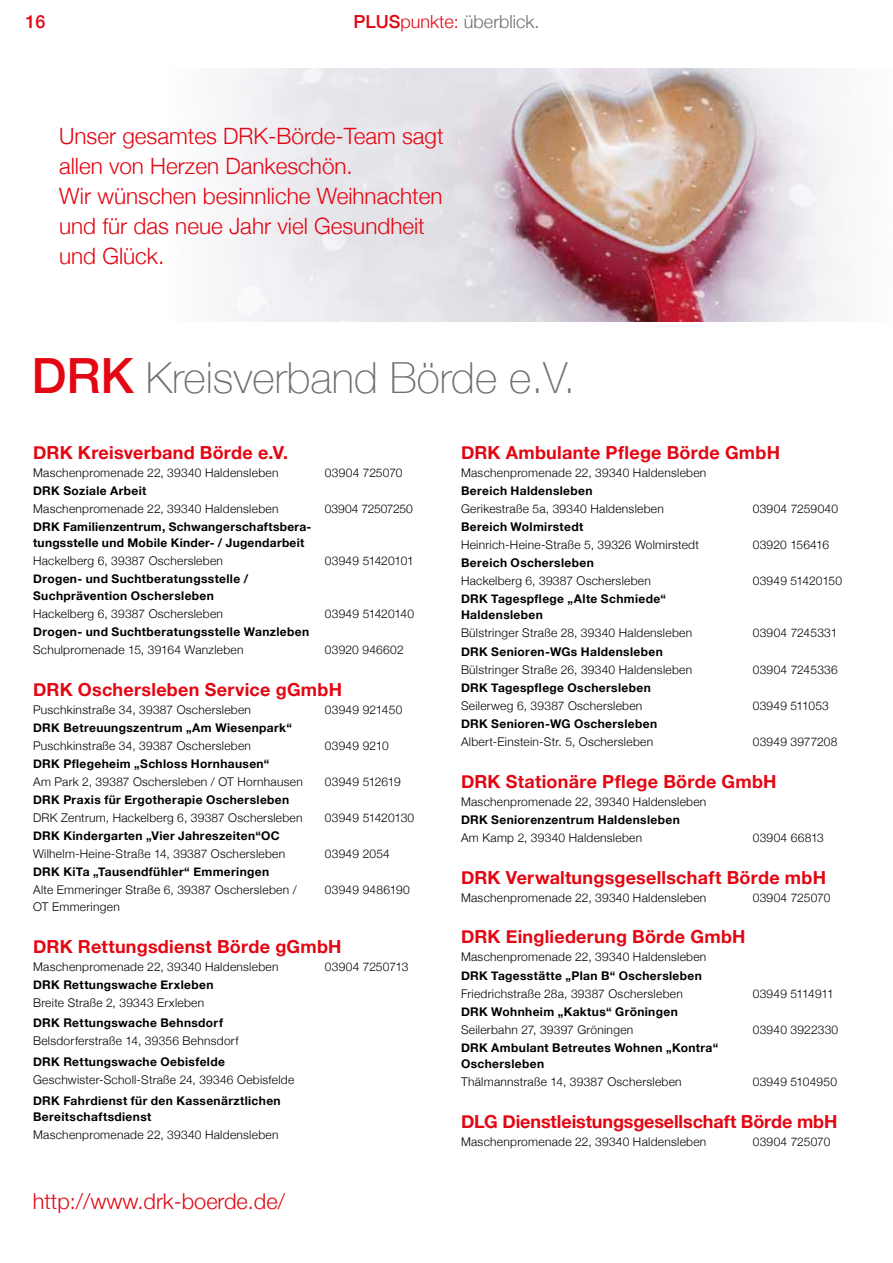
<style>
.page{position:relative;width:893px;height:1263px;background:#fff}
.page>*{position:absolute;margin:0;border:0;box-sizing:border-box;transform-origin:0 0}
.t1{font:100 42.9px "Helvetica Neue";color:#706f6f}
.t2{font:300 22.5px/30px "Helvetica Neue";color:#e30613}
.t3{font:300 21.75px "Helvetica Neue";color:#e30613}
.t4{font:700 18px "Helvetica Neue";letter-spacing:.01em;color:#e30613}
.t5{font:300 18px "Helvetica Neue";color:#706f6f}
.t6{font:500 18px "Helvetica Neue";color:#e30613}
.t7{font:300 12px/16.5px "Helvetica Neue";letter-spacing:.02em;color:#000}
.t8{font:700 12px/16.5px "Helvetica Neue";letter-spacing:.03em;color:#000}
.t9{font:300 12px "Helvetica Neue";letter-spacing:-.005em;color:#000}
.t10{font:300 12px "Helvetica Neue";color:#000}
.s1{font-weight:500;color:#e30613}
.s2{color:#e30613}
.s3{font-weight:500;font-size:48.6px;color:#e30613}
</style>
<div class="page">
<img style="left:227px;top:69px;width:618px;height:253px">
<h3 class="t6" style="left:26px;top:7px;width:22px">16</h3>
<h3 class="t5" style="left:354px;top:7px;width:187px"><span class="s1">PLUS</span><span class="s2">punkte:</span> überblick.</h3>
<h2 class="t2" style="left:59px;top:119px;width:386px">Unser gesamtes DRK-Börde-Team sagt allen von Herzen Dankeschön.<br>Wir wünschen besinnliche Weihnachten und für das neue Jahr viel Gesundheit und Glück.</h2>
<h1 class="t1" style="left:31px;top:345px;width:546px"><span class="s3">DRK</span> Kreisverband Börde e.V.</h1>
<h3 class="t4" style="left:33px;top:438px;width:257px">DRK Kreisverband Börde e.V.</h3>
<p class="t7" style="left:33px;top:463px;width:247px">Maschenpromenade 22, 39340 Haldensleben</p>
<p class="t7" style="left:325px;top:463px;width:79px">03904 725070</p>
<p class="t8" style="left:33px;top:483px;width:115px">DRK Soziale Arbeit</p>
<p class="t7" style="left:33px;top:499px;width:247px">Maschenpromenade 22, 39340 Haldensleben</p>
<p class="t9" style="left:325px;top:499px;width:89px">03904 72507250</p>
<p class="t8" style="left:33px;top:519px;width:280px">DRK Familienzentrum, Schwangerschaftsbera&shy;tungsstelle und Mobile Kinder- / Jugendarbeit</p>
<p class="t7" style="left:33px;top:552px;width:191px">Hackelberg 6, 39387 Oschersleben</p>
<p class="t9" style="left:325px;top:551px;width:90px">03949 51420101</p>
<p class="t8" style="left:33px;top:571px;width:217px">Drogen- und Suchtberatungsstelle /<br>Suchprävention Oschersleben</p>
<p class="t7" style="left:33px;top:604px;width:191px">Hackelberg 6, 39387 Oschersleben</p>
<p class="t7" style="left:325px;top:604px;width:91px">03949 51420140</p>
<p class="t8" style="left:33px;top:624px;width:278px">Drogen- und Suchtberatungsstelle Wanzleben</p>
<p class="t7" style="left:33px;top:640px;width:212px">Schulpromenade 15, 39164 Wanzleben</p>
<p class="t7" style="left:325px;top:640px;width:80px">03920 946602</p>
<h3 class="t4" style="left:33px;top:675px;width:310px">DRK Oschersleben Service gGmbH</h3>
<p class="t7" style="left:33px;top:700px;width:219px">Puschkinstraße 34, 39387 Oschersleben</p>
<p class="t7" style="left:325px;top:700px;width:79px">03949 921450</p>
<p class="t8" style="left:33px;top:720px;width:260px">DRK Betreuungszentrum „Am Wiesenpark“</p>
<p class="t7" style="left:33px;top:736px;width:219px">Puschkinstraße 34, 39387 Oschersleben</p>
<p class="t7" style="left:325px;top:736px;width:65px">03949 9210</p>
<p class="t8" style="left:33px;top:756px;width:238px">DRK Pflegeheim „Schloss Hornhausen“</p>
<p class="t7" style="left:33px;top:773px;width:271px">Am Park 2, 39387 Oschersleben / OT Hornhausen</p>
<p class="t7" style="left:325px;top:773px;width:77px">03949 512619</p>
<p class="t8" style="left:33px;top:792px;width:258px">DRK Praxis für Ergotherapie Oschersleben</p>
<p class="t7" style="left:33px;top:809px;width:271px">DRK Zentrum, Hackelberg 6, 39387 Oschersleben</p>
<p class="t7" style="left:325px;top:809px;width:91px">03949 51420130</p>
<p class="t8" style="left:33px;top:828px;width:248px">DRK Kindergarten „Vier Jahreszeiten“OC</p>
<p class="t7" style="left:33px;top:845px;width:254px">Wilhelm-Heine-Straße 14, 39387 Oschersleben</p>
<p class="t7" style="left:325px;top:845px;width:67px">03949 2054</p>
<p class="t8" style="left:33px;top:864px;width:238px">DRK KiTa „Tausendfühler“ Emmeringen</p>
<p class="t7" style="left:33px;top:881px;width:265px">Alte Emmeringer Straße 6, 39387 Oschersleben /<br>OT Emmeringen</p>
<p class="t7" style="left:325px;top:881px;width:86px">03949 9486190</p>
<h3 class="t4" style="left:33px;top:932px;width:310px">DRK Rettungsdienst Börde gGmbH</h3>
<p class="t7" style="left:33px;top:957px;width:247px">Maschenpromenade 22, 39340 Haldensleben</p>
<p class="t7" style="left:325px;top:957px;width:85px">03904 7250713</p>
<p class="t8" style="left:33px;top:976px;width:182px">DRK Rettungswache Erxleben</p>
<p class="t7" style="left:33px;top:993px;width:173px">Breite Straße 2, 39343 Erxleben</p>
<p class="t8" style="left:33px;top:1015px;width:191px">DRK Rettungswache Behnsdorf</p>
<p class="t7" style="left:33px;top:1032px;width:207px">Belsdorferstraße 14, 39356 Behnsdorf</p>
<p class="t8" style="left:33px;top:1054px;width:193px">DRK Rettungswache Oebisfelde</p>
<p class="t7" style="left:33px;top:1070px;width:263px">Geschwister-Scholl-Straße 24, 39346 Oebisfelde</p>
<p class="t8" style="left:33px;top:1092px;width:249px">DRK Fahrdienst für den Kassenärztlichen<br>Bereitschaftsdienst</p>
<p class="t7" style="left:33px;top:1126px;width:247px">Maschenpromenade 22, 39340 Haldensleben</p>
<h3 class="t3" style="left:33px;top:1184px;width:254px">http://www.drk-boerde.de/</h3>
<h3 class="t4" style="left:461px;top:438px;width:321px">DRK Ambulante Pflege Börde GmbH</h3>
<p class="t7" style="left:461px;top:463px;width:247px">Maschenpromenade 22, 39340 Haldensleben</p>
<p class="t8" style="left:461px;top:483px;width:133px">Bereich Haldensleben</p>
<p class="t7" style="left:461px;top:499px;width:204px">Gerikestraße 5a, 39340 Haldensleben</p>
<p class="t7" style="left:753px;top:499px;width:87px">03904 7259040</p>
<p class="t8" style="left:461px;top:519px;width:124px">Bereich Wolmirstedt</p>
<p class="t7" style="left:461px;top:535px;width:239px">Heinrich-Heine-Straße 5, 39326 Wolmirstedt</p>
<p class="t7" style="left:753px;top:535px;width:78px">03920 156416</p>
<p class="t8" style="left:461px;top:555px;width:134px">Bereich Oschersleben</p>
<p class="t7" style="left:461px;top:571px;width:191px">Hackelberg 6, 39387 Oschersleben</p>
<p class="t7" style="left:753px;top:571px;width:91px">03949 51420150</p>
<p class="t8" style="left:461px;top:591px;width:207px">DRK Tagespflege „Alte Schmiede“<br>Haldensleben</p>
<p class="t7" style="left:461px;top:624px;width:233px">Bülstringer Straße 28, 39340 Haldensleben</p>
<p class="t7" style="left:753px;top:624px;width:86px">03904 7245331</p>
<p class="t8" style="left:461px;top:643px;width:203px">DRK Senioren-WGs Haldensleben</p>
<p class="t7" style="left:461px;top:660px;width:233px">Bülstringer Straße 26, 39340 Haldensleben</p>
<p class="t7" style="left:753px;top:660px;width:87px">03904 7245336</p>
<p class="t8" style="left:461px;top:679px;width:191px">DRK Tagespflege Oschersleben</p>
<p class="t7" style="left:461px;top:696px;width:183px">Seilerweg 6, 39387 Oschersleben</p>
<p class="t7" style="left:753px;top:696px;width:78px">03949 511053</p>
<p class="t8" style="left:461px;top:715px;width:198px">DRK Senioren-WG Oschersleben</p>
<p class="t7" style="left:461px;top:732px;width:194px">Albert-Einstein-Str. 5, Oschersleben</p>
<p class="t7" style="left:753px;top:732px;width:86px">03949 3977208</p>
<h3 class="t4" style="left:461px;top:767px;width:317px">DRK Stationäre Pflege Börde GmbH</h3>
<p class="t7" style="left:461px;top:792px;width:247px">Maschenpromenade 22, 39340 Haldensleben</p>
<p class="t8" style="left:461px;top:811px;width:220px">DRK Seniorenzentrum Haldensleben</p>
<p class="t7" style="left:461px;top:828px;width:183px">Am Kamp 2, 39340 Haldensleben</p>
<p class="t7" style="left:753px;top:828px;width:73px">03904 66813</p>
<h3 class="t4" style="left:461px;top:863px;width:367px">DRK Verwaltungsgesellschaft Börde mbH</h3>
<p class="t7" style="left:461px;top:888px;width:247px">Maschenpromenade 22, 39340 Haldensleben</p>
<p class="t7" style="left:753px;top:888px;width:79px">03904 725070</p>
<h3 class="t4" style="left:461px;top:923px;width:286px">DRK Eingliederung Börde GmbH</h3>
<p class="t7" style="left:461px;top:948px;width:247px">Maschenpromenade 22, 39340 Haldensleben</p>
<p class="t8" style="left:461px;top:967px;width:242px">DRK Tagesstätte „Plan B“ Oschersleben</p>
<p class="t7" style="left:461px;top:984px;width:223px">Friedrichstraße 28a, 39387 Oschersleben</p>
<p class="t10" style="left:753px;top:983px;width:82px">03949 5114911</p>
<p class="t8" style="left:461px;top:1003px;width:218px">DRK Wohnheim „Kaktus“ Gröningen</p>
<p class="t7" style="left:461px;top:1020px;width:174px">Seilerbahn 27, 39397 Gröningen</p>
<p class="t7" style="left:753px;top:1020px;width:87px">03940 3922330</p>
<p class="t8" style="left:461px;top:1039px;width:259px">DRK Ambulant Betreutes Wohnen „Kontra“<br>Oschersleben</p>
<p class="t7" style="left:461px;top:1073px;width:222px">Thälmannstraße 14, 39387 Oschersleben</p>
<p class="t7" style="left:753px;top:1073px;width:86px">03949 5104950</p>
<h3 class="t4" style="left:461px;top:1107px;width:378px">DLG Dienstleistungsgesellschaft Börde mbH</h3>
<p class="t7" style="left:461px;top:1132px;width:247px">Maschenpromenade 22, 39340 Haldensleben</p>
<p class="t7" style="left:753px;top:1132px;width:79px">03904 725070</p>
</div>
